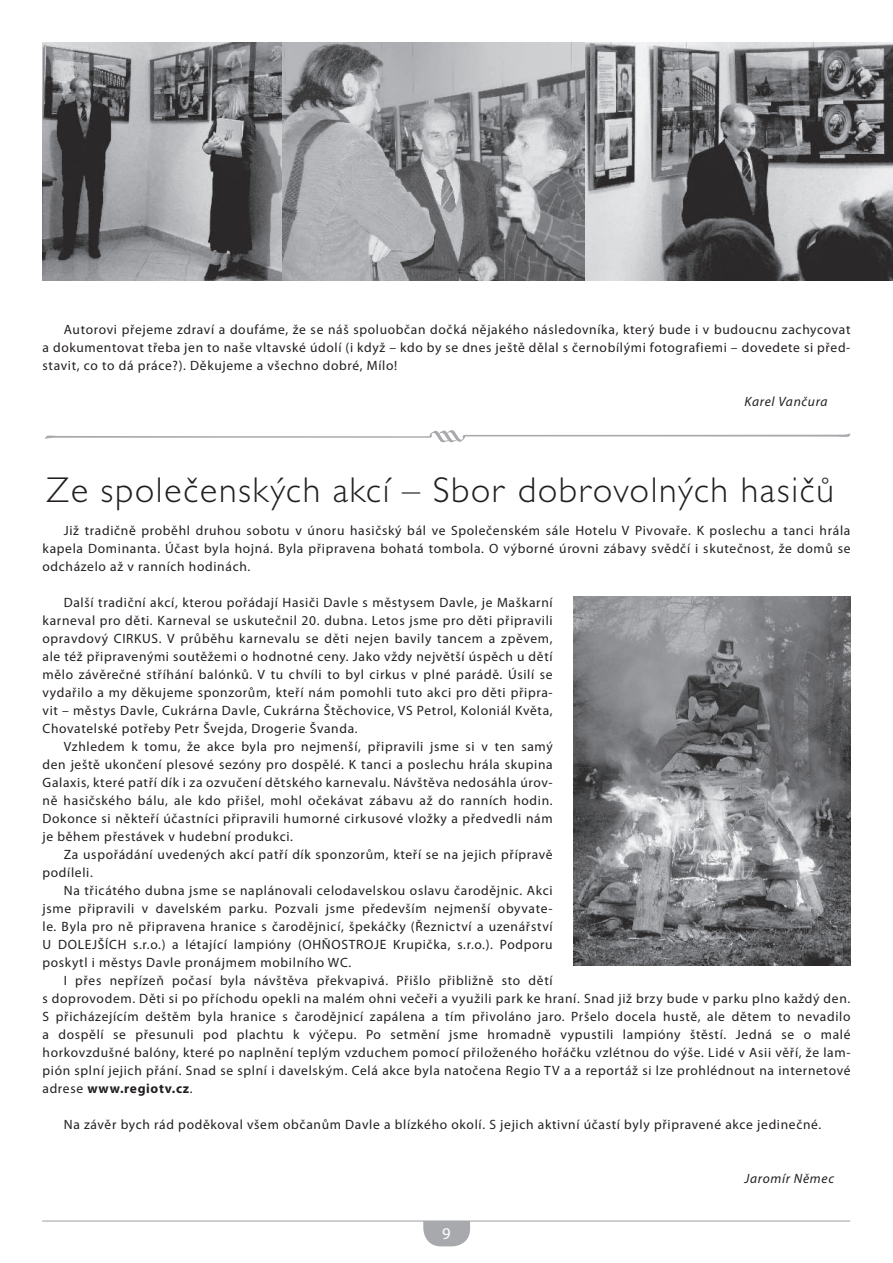
<style>
.page{position:relative;width:893px;height:1263px;background:#fff}
.page>*{position:absolute;margin:0;border:0;box-sizing:border-box;transform-origin:0 0}
.t1{font:300 36px "Gill Sans MT Pro";letter-spacing:.05em;color:#231f20}
.t2{font:16.5px "Myriad Pro";color:#fff}
.t3{font:13.5px/18px "Myriad Pro";letter-spacing:.05em;color:#231f20;text-align:justify}
.t4{font:italic 13.5px "Myriad Pro";letter-spacing:.05em;color:#231f20}
.s1{font-weight:700}
</style>
<div class="page">
<div style="left:423px;top:1196px;width:47px;height:50px;background:#a8a9ad;border-radius:18px"></div>
<div style="left:359px;top:1164px;width:175px;height:56px;background:#fff"></div>
<hr style="left:43px;top:1220px;width:807px;height:1px;background:#a8a9ad">
<svg style="left:45px;top:430px;width:805px;height:12px"></svg>
<img style="left:43px;top:43px;width:240px;height:238px">
<img style="left:283px;top:43px;width:302px;height:238px">
<img style="left:585px;top:43px;width:308px;height:238px">
<img style="left:574px;top:597px;width:276px;height:368px">
<p class="t3" style="left:43px;top:321px;width:809px;text-indent:21px">Autorovi přejeme zdraví a doufáme, že se náš spoluobčan dočká nějakého následovníka, který bude i v budoucnu zachycovat a dokumentovat třeba jen to naše vltavské údolí (i když – kdo by se dnes ještě dělal s černobílými fotografiemi – dovedete si před&shy;stavit, co to dá práce?). Děkujeme a všechno dobré, Mílo!</p>
<p class="t4" style="left:745px;top:395px;width:84px">Karel Vančura</p>
<h1 class="t1" style="left:46px;top:468px;width:789px">Ze společenských akcí – Sbor dobrovolných hasičů</h1>
<p class="t3" style="left:43px;top:521px;width:809px;text-indent:21px">Již tradičně proběhl druhou sobotu v únoru hasičský bál ve Společenském sále Hotelu V Pivovaře. K poslechu a tanci hrála kapela Dominanta. Účast byla hojná. Byla připravena bohatá tombola. O výborné úrovni zábavy svědčí i skutečnost, že domů se odcházelo až v ranních hodinách.</p>
<p class="t3" style="left:43px;top:593px;width:512px;text-indent:21px">Další tradiční akcí, kterou pořádají Hasiči Davle s městysem Davle, je Maškarní karneval pro děti. Karneval se uskutečnil 20. dubna. Letos jsme pro děti připravili opravdový CIRKUS. V průběhu karnevalu se děti nejen bavily tancem a zpěvem, ale též připravenými soutěžemi o hodnotné ceny. Jako vždy největší úspěch u dětí mělo závěrečné stříhání balónků. V tu chvíli to byl cirkus v plné parádě. Úsilí se vydařilo a my děkujeme sponzorům, kteří nám pomohli tuto akci pro děti připra&shy;vit – městys Davle, Cukrárna Davle, Cukrárna Štěchovice, VS Petrol, Koloniál Květa, Chovatelské potřeby Petr Švejda, Drogerie Švanda.</p>
<p class="t3" style="left:43px;top:737px;width:512px;text-indent:21px">Vzhledem k tomu, že akce byla pro nejmenší, připravili jsme si v ten samý den ještě ukončení plesové sezóny pro dospělé. K tanci a poslechu hrála skupina Galaxis, které patří dík i za ozvučení dětského karnevalu. Návštěva nedosáhla úrov&shy;ně hasičského bálu, ale kdo přišel, mohl očekávat zábavu až do ranních hodin.<br>Dokonce si někteří účastníci připravili humorné cirkusové vložky a předvedli nám je během přestávek v hudební produkci.</p>
<p class="t3" style="left:43px;top:845px;width:512px;text-indent:21px">Za uspořádání uvedených akcí patří dík sponzorům, kteří se na jejich přípravě podíleli.</p>
<p class="t3" style="left:43px;top:881px;width:512px;text-indent:21px">Na třicátého dubna jsme se naplánovali celodavelskou oslavu čarodějnic. Akci jsme připravili v davelském parku. Pozvali jsme především nejmenší obyvate&shy;le. Byla pro ně připravena hranice s čarodějnicí, špekáčky (Řeznictví a uzenářství U DOLEJŠÍCH s.r.o.) a létající lampióny (OHŇOSTROJE Krupička, s.r.o.). Podporu poskytl i městys Davle pronájmem mobilního WC.</p>
<p class="t3" style="left:43px;top:971px;width:809px;text-align:left;text-indent:21px">I přes nepřízeň počasí byla návštěva překvapivá. Přišlo přibližně sto dětí<br>s doprovodem. Děti si po příchodu opekli na malém ohni večeři a využili park ke hraní. Snad již brzy bude v parku plno každý den.<br>S přicházejícím deštěm byla hranice s čarodějnicí zapálena a tím přivoláno jaro. Pršelo docela hustě, ale dětem to nevadilo a dospělí se přesunuli pod plachtu k výčepu. Po setmění jsme hromadně vypustili lampióny štěstí. Jedná se o malé horkovzdušné balóny, které po naplnění teplým vzduchem pomocí přiloženého hořáčku vzlétnou do výše. Lidé v Asii věří, že lam&shy;pión splní jejich přání. Snad se splní i davelským. Celá akce byla natočena Regio TV a a reportáž si lze prohlédnout na internetové adrese <span class="s1">www.regiotv.cz</span>.</p>
<p class="t3" style="left:64px;top:1115px;width:759px">Na závěr bych rád poděkoval všem občanům Davle a blízkého okolí. S jejich aktivní účastí byly připravené akce jedinečné.</p>
<p class="t2" style="left:442px;top:1224px;width:10px">9</p>
<p class="t4" style="left:745px;top:1171px;width:91px">Jaromír Němec</p>
</div>
